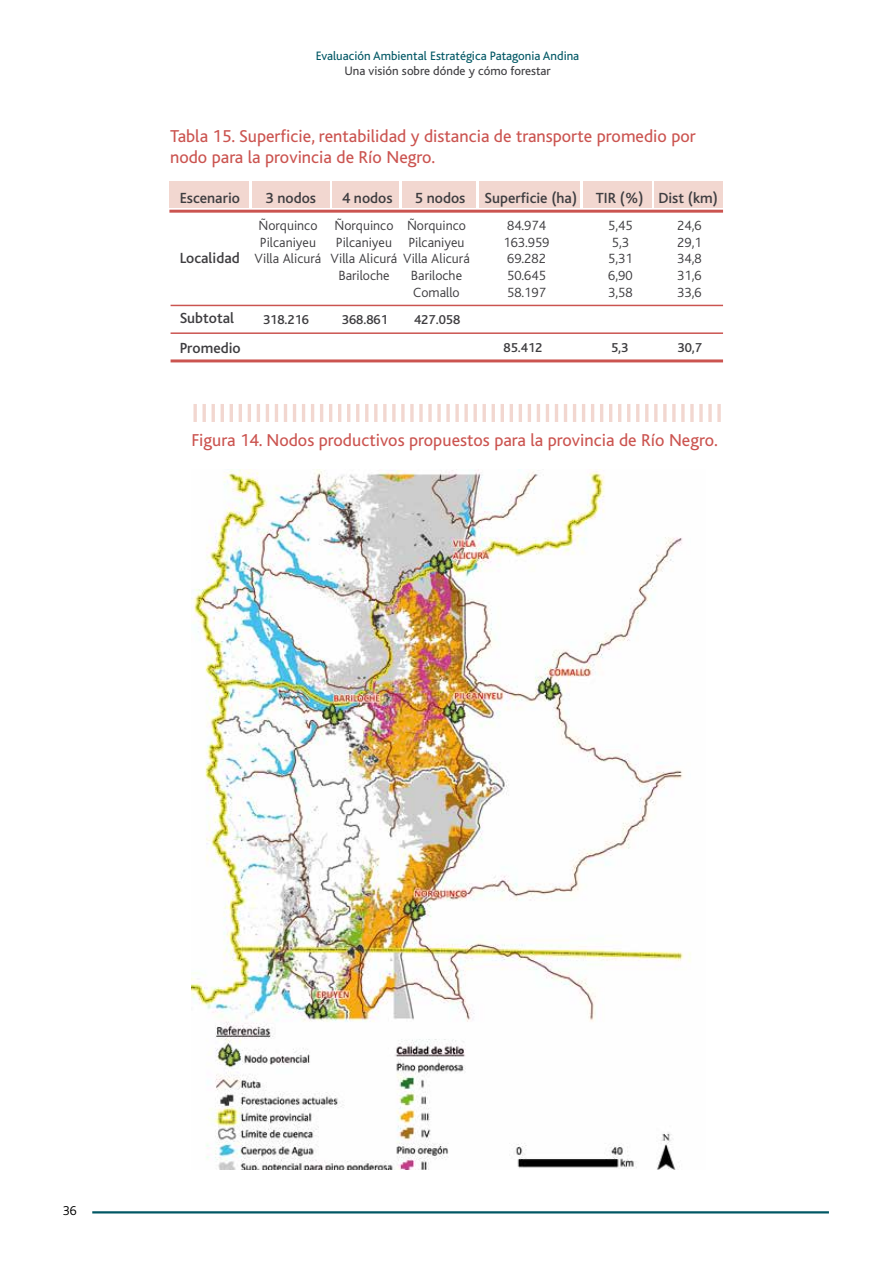
<style>
.page{position:relative;width:893px;height:1263px;background:#fff}
.page>*{position:absolute;margin:0;border:0;box-sizing:border-box;transform-origin:0 0}
.t1{font:18px/21px "Bliss";color:#cb5450}
.t2{font:500 15.3px/30px "Bliss";color:#3e3d40}
.t3{font:300 13.95px/16.8px "Bliss";color:#3e3d40}
.t4{font:500 13.5px "Bliss";color:#3e3d40}
.t5{font:300 13.5px "Bliss";color:#000}
.t6{font:12.75px "Bliss";color:#005764}
.t7{font:12.75px "Bliss";color:#3e3d40}
</style>
<div class="page">
<hr style="left:92px;top:1211px;width:737px;height:2px;background:#005764">
<svg style="left:193px;top:404px;width:4px;height:18px"></svg>
<svg style="left:202px;top:404px;width:4px;height:18px"></svg>
<hr style="left:212px;top:404px;width:3px;height:18px;background:#f2d7d0">
<hr style="left:221px;top:404px;width:3px;height:18px;background:#f2d7d0">
<hr style="left:230px;top:404px;width:3px;height:18px;background:#f2d7d0">
<hr style="left:239px;top:404px;width:3px;height:18px;background:#f2d7d0">
<hr style="left:248px;top:404px;width:3px;height:18px;background:#f2d7d0">
<hr style="left:257px;top:404px;width:3px;height:18px;background:#f2d7d0">
<hr style="left:266px;top:404px;width:3px;height:18px;background:#f2d7d0">
<hr style="left:275px;top:404px;width:3px;height:18px;background:#f2d7d0">
<hr style="left:284px;top:404px;width:3px;height:18px;background:#f2d7d0">
<hr style="left:293px;top:404px;width:3px;height:18px;background:#f2d7d0">
<hr style="left:302px;top:404px;width:3px;height:18px;background:#f2d7d0">
<hr style="left:311px;top:404px;width:3px;height:18px;background:#f2d7d0">
<hr style="left:320px;top:404px;width:3px;height:18px;background:#f2d7d0">
<hr style="left:329px;top:404px;width:3px;height:18px;background:#f2d7d0">
<hr style="left:338px;top:404px;width:3px;height:18px;background:#f2d7d0">
<hr style="left:347px;top:404px;width:3px;height:18px;background:#f2d7d0">
<hr style="left:356px;top:404px;width:3px;height:18px;background:#f2d7d0">
<hr style="left:365px;top:404px;width:3px;height:18px;background:#f2d7d0">
<hr style="left:374px;top:404px;width:3px;height:18px;background:#f2d7d0">
<svg style="left:383px;top:404px;width:4px;height:18px"></svg>
<svg style="left:392px;top:404px;width:4px;height:18px"></svg>
<svg style="left:401px;top:404px;width:4px;height:18px"></svg>
<hr style="left:410px;top:404px;width:4px;height:18px;background:#f2d7d0">
<hr style="left:419px;top:404px;width:4px;height:18px;background:#f4ddd7">
<hr style="left:428px;top:404px;width:4px;height:18px;background:#f3dcd6">
<hr style="left:437px;top:404px;width:4px;height:18px;background:#f2d7d0">
<svg style="left:446px;top:404px;width:4px;height:18px"></svg>
<svg style="left:455px;top:404px;width:4px;height:18px"></svg>
<svg style="left:464px;top:404px;width:4px;height:18px"></svg>
<svg style="left:473px;top:404px;width:4px;height:18px"></svg>
<hr style="left:483px;top:404px;width:3px;height:18px;background:#f2d7d0">
<hr style="left:492px;top:404px;width:3px;height:18px;background:#f2d7d0">
<hr style="left:501px;top:404px;width:3px;height:18px;background:#f2d7d0">
<hr style="left:510px;top:404px;width:3px;height:18px;background:#f2d7d0">
<hr style="left:519px;top:404px;width:3px;height:18px;background:#f2d7d0">
<hr style="left:528px;top:404px;width:3px;height:18px;background:#f2d7d0">
<hr style="left:537px;top:404px;width:3px;height:18px;background:#f2d7d0">
<hr style="left:546px;top:404px;width:3px;height:18px;background:#f2d7d0">
<hr style="left:555px;top:404px;width:3px;height:18px;background:#f2d7d0">
<hr style="left:564px;top:404px;width:3px;height:18px;background:#f2d7d0">
<hr style="left:573px;top:404px;width:3px;height:18px;background:#f2d7d0">
<hr style="left:582px;top:404px;width:3px;height:18px;background:#f2d7d0">
<hr style="left:591px;top:404px;width:3px;height:18px;background:#f2d7d0">
<hr style="left:600px;top:404px;width:3px;height:18px;background:#f2d7d0">
<hr style="left:609px;top:404px;width:3px;height:18px;background:#f2d7d0">
<hr style="left:618px;top:404px;width:3px;height:18px;background:#f2d7d0">
<hr style="left:627px;top:404px;width:3px;height:18px;background:#f2d7d0">
<hr style="left:636px;top:404px;width:3px;height:18px;background:#f2d7d0">
<hr style="left:645px;top:404px;width:3px;height:18px;background:#f2d7d0">
<hr style="left:654px;top:404px;width:3px;height:18px;background:#f2d7d0">
<svg style="left:663px;top:404px;width:4px;height:18px"></svg>
<svg style="left:672px;top:404px;width:4px;height:18px"></svg>
<hr style="left:681px;top:404px;width:4px;height:18px;background:#f2d7d0">
<hr style="left:690px;top:404px;width:4px;height:18px;background:#f3ddd7">
<hr style="left:699px;top:404px;width:4px;height:18px;background:#f3dcd6">
<hr style="left:708px;top:404px;width:4px;height:18px;background:#f2d7d0">
<svg style="left:717px;top:404px;width:4px;height:18px"></svg>
<img style="left:191px;top:470px;width:500px;height:699px">
<hr style="left:171px;top:359px;width:552px;height:3px;background:#cb5450">
<hr style="left:171px;top:305px;width:552px;height:1px;background:#cb5450">
<div style="left:169px;top:181px;width:80px;height:26px;background:#f2d7d0"></div>
<div style="left:252px;top:181px;width:77px;height:26px;background:#f2d7d0"></div>
<div style="left:332px;top:181px;width:67px;height:26px;background:#f2d7d0"></div>
<div style="left:402px;top:181px;width:73px;height:26px;background:#f2d7d0"></div>
<div style="left:479px;top:181px;width:101px;height:26px;background:#f2d7d0"></div>
<div style="left:583px;top:181px;width:69px;height:26px;background:#f2d7d0"></div>
<div style="left:654px;top:181px;width:69px;height:26px;background:#f2d7d0"></div>
<hr style="left:171px;top:332px;width:552px;height:2px;background:#cb5450">
<hr style="left:169px;top:210px;width:554px;height:3px;background:#cb5450">
<p class="t6" style="left:316px;top:49px;width:265px">Evaluación Ambiental Estratégica Patagonia Andina</p>
<p class="t7" style="left:344px;top:64px;width:208px">Una visión sobre dónde y cómo forestar</p>
<p class="t1" style="left:170px;top:126px;width:527px">Tabla 15. Superficie, rentabilidad y distancia de transporte promedio por nodo para la provincia de Río Negro.</p>
<p class="t2" style="left:180px;top:183px;width:62px">Escenario</p>
<p class="t2" style="left:265px;top:183px;width:52px">3 nodos</p>
<p class="t2" style="left:342px;top:183px;width:52px">4 nodos</p>
<p class="t2" style="left:415px;top:183px;width:52px">5 nodos</p>
<p class="t2" style="left:180px;top:243px;width:62px">Localidad</p>
<p class="t2" style="left:180px;top:303px;width:63px">Subtotal<br>Promedio</p>
<p class="t3" style="left:255px;top:217px;width:68px;text-align:center">Ñorquinco<br>Pilcaniyeu<br>Villa Alicurá</p>
<p class="t3" style="left:334px;top:217px;width:61px">Ñorquinco</p>
<p class="t3" style="left:407px;top:217px;width:61px">Ñorquinco<br>Pilcaniyeu</p>
<p class="t3" style="left:411px;top:267px;width:53px">Bariloche<br>Comallo</p>
<p class="t3" style="left:336px;top:234px;width:58px">Pilcaniyeu</p>
<p class="t3" style="left:331px;top:251px;width:141px">Villa Alicurá Villa Alicurá</p>
<p class="t3" style="left:338px;top:267px;width:53px">Bariloche</p>
<p class="t4" style="left:263px;top:313px;width:48px">318.216</p>
<p class="t4" style="left:342px;top:313px;width:48px">368.861</p>
<p class="t4" style="left:414px;top:313px;width:48px">427.058</p>
<p class="t2" style="left:484px;top:183px;width:235px">Superficie (ha) TIR (%) Dist (km)</p>
<p class="t3" style="left:503px;top:217px;width:47px">84.974<br>163.959<br>69.282<br>50.645<br>58.197</p>
<p class="t3" style="left:608px;top:217px;width:26px">5,45<br>5,3<br>5,31<br>6,90<br>3,58</p>
<p class="t3" style="left:677px;top:217px;width:26px;text-align:justify">24,6<br>29,1<br>34,8<br>31,6<br>33,6</p>
<p class="t4" style="left:503px;top:340px;width:40px">85.412</p>
<p class="t4" style="left:611px;top:340px;width:19px">5,3</p>
<p class="t4" style="left:677px;top:340px;width:26px">30,7</p>
<p class="t1" style="left:191px;top:430px;width:528px">Figura 14. Nodos productivos propuestos para la provincia de Río Negro.</p>
<p class="t5" style="left:63px;top:1203px;width:15px">36</p>
</div>
